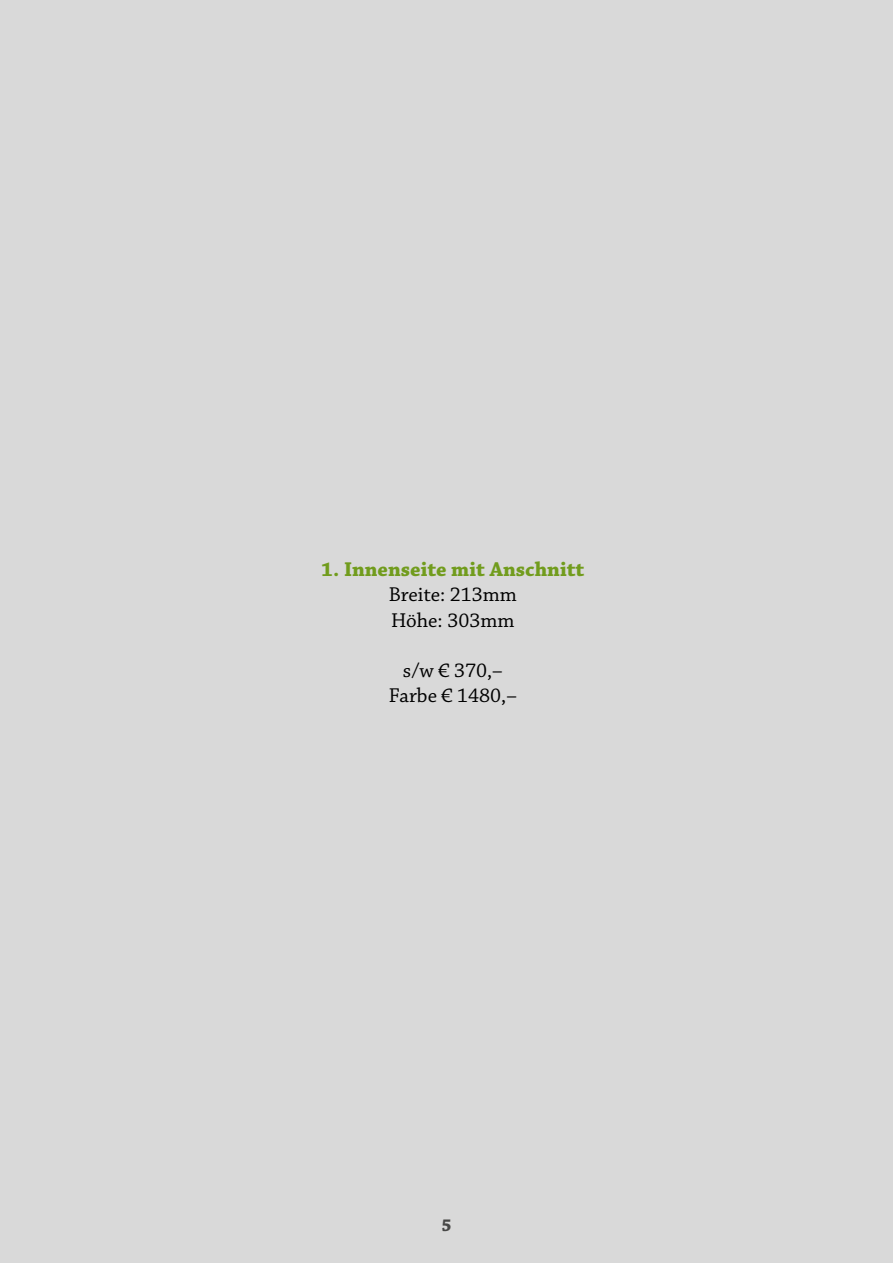
<style>
.page{position:relative;width:893px;height:1263px;background:#d9d9d9}
.page>*{position:absolute;margin:0;border:0;box-sizing:border-box;transform-origin:0 0}
.t1{font:21px/25.2px "Chaparral Pro";color:#000}
.t2{font:700 21px "Chaparral Pro";color:#719c1d}
.t3{font:700 18px "Chaparral Pro";color:#484847}
</style>
<div class="page">
<p class="t2" style="left:321px;top:557px;width:265px">1. Innenseite mit Anschnitt</p>
<p class="t1" style="left:389px;top:583px;width:130px">Breite: 213mm<br>Höhe: 303mm</p>
<p class="t1" style="left:389px;top:659px;width:130px;text-align:center">s/w € 370,–<br>Farbe € 1480,–</p>
<p class="t3" style="left:441px;top:1215px;width:12px">5</p>
</div>
